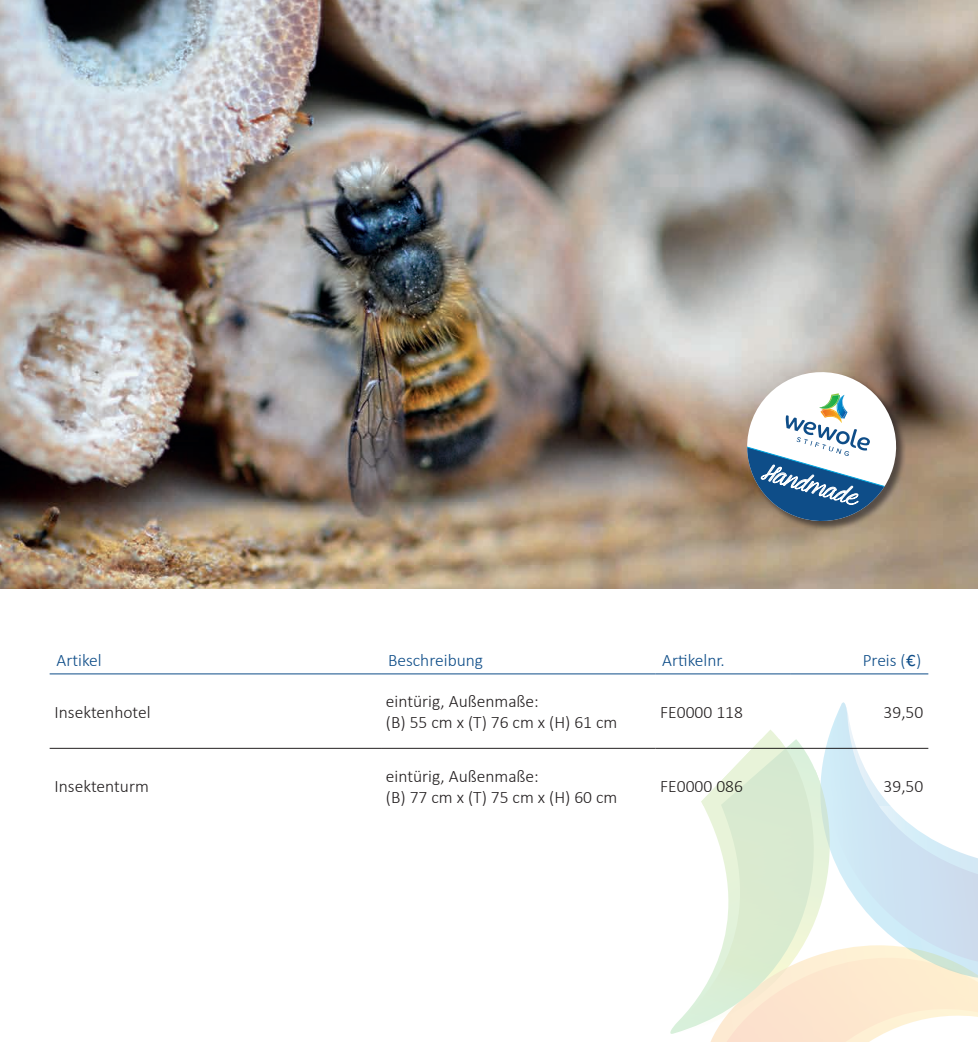
<style>
.page{position:relative;width:978px;height:1042px;background:#fff}
.page>*{position:absolute;margin:0;border:0;box-sizing:border-box;transform-origin:0 0}
.t1{font:23.8px "Mf Young&Beautiful";color:#fff;scale:1.06 1}
.t2{font:300 17.5px/21px "Calibri";color:#231f20}
.t3{font:300 17.5px "Calibri";color:#0e4d88}
.s1{font-weight:400}
</style>
<div class="page">
<svg style="left:710px;top:983px;width:267px;height:59px"></svg>
<svg style="left:668px;top:730px;width:173px;height:305px"></svg>
<svg style="left:669px;top:739px;width:184px;height:295px"></svg>
<svg style="left:786px;top:730px;width:29px;height:234px;background:#e1eed8"></svg>
<svg style="left:815px;top:702px;width:162px;height:281px"></svg>
<img style="left:0;top:0;width:977px;height:588px">
<hr style="left:50px;top:673px;width:331px;height:1px;background:#0e4d88">
<hr style="left:381px;top:673px;width:274px;height:1px;background:#0e4d88">
<hr style="left:655px;top:673px;width:134px;height:1px;background:#0e4d88">
<hr style="left:789px;top:673px;width:139px;height:1px;background:#0e4d88">
<hr style="left:50px;top:748px;width:331px;height:1px;background:#231f20">
<hr style="left:381px;top:748px;width:274px;height:1px;background:#231f20">
<hr style="left:655px;top:748px;width:134px;height:1px;background:#231f20">
<hr style="left:789px;top:748px;width:139px;height:1px;background:#231f20">
<svg style="left:738px;top:364px;width:166px;height:165px"></svg>
<h1 class="t1" style="left:771px;top:460px;width:90px;rotate:16deg">Handmade</h1>
<p class="t3" style="left:57px;top:649px;width:47px">Artikel</p>
<p class="t3" style="left:388px;top:649px;width:97px">Beschreibung</p>
<p class="t3" style="left:662px;top:649px;width:64px">Artikelnr.</p>
<p class="t3" style="left:862px;top:649px;width:60px">Preis (<span class="s1">€</span>)</p>
<p class="t2" style="left:55px;top:701px;width:98px">Insektenhotel</p>
<p class="t2" style="left:386px;top:691px;width:233px">eintürig, Außenmaße:<br>(B) 55 cm x (T) 76 cm x (H) 61 cm</p>
<p class="t2" style="left:660px;top:701px;width:84px">FE0000 118</p>
<p class="t2" style="left:883px;top:701px;width:41px">39,50</p>
<p class="t2" style="left:55px;top:775px;width:96px">Insektenturm</p>
<p class="t2" style="left:386px;top:765px;width:233px">eintürig, Außenmaße:<br>(B) 77 cm x (T) 75 cm x (H) 60 cm</p>
<p class="t2" style="left:660px;top:775px;width:84px">FE0000 086</p>
<p class="t2" style="left:883px;top:775px;width:41px">39,50</p>
</div>
